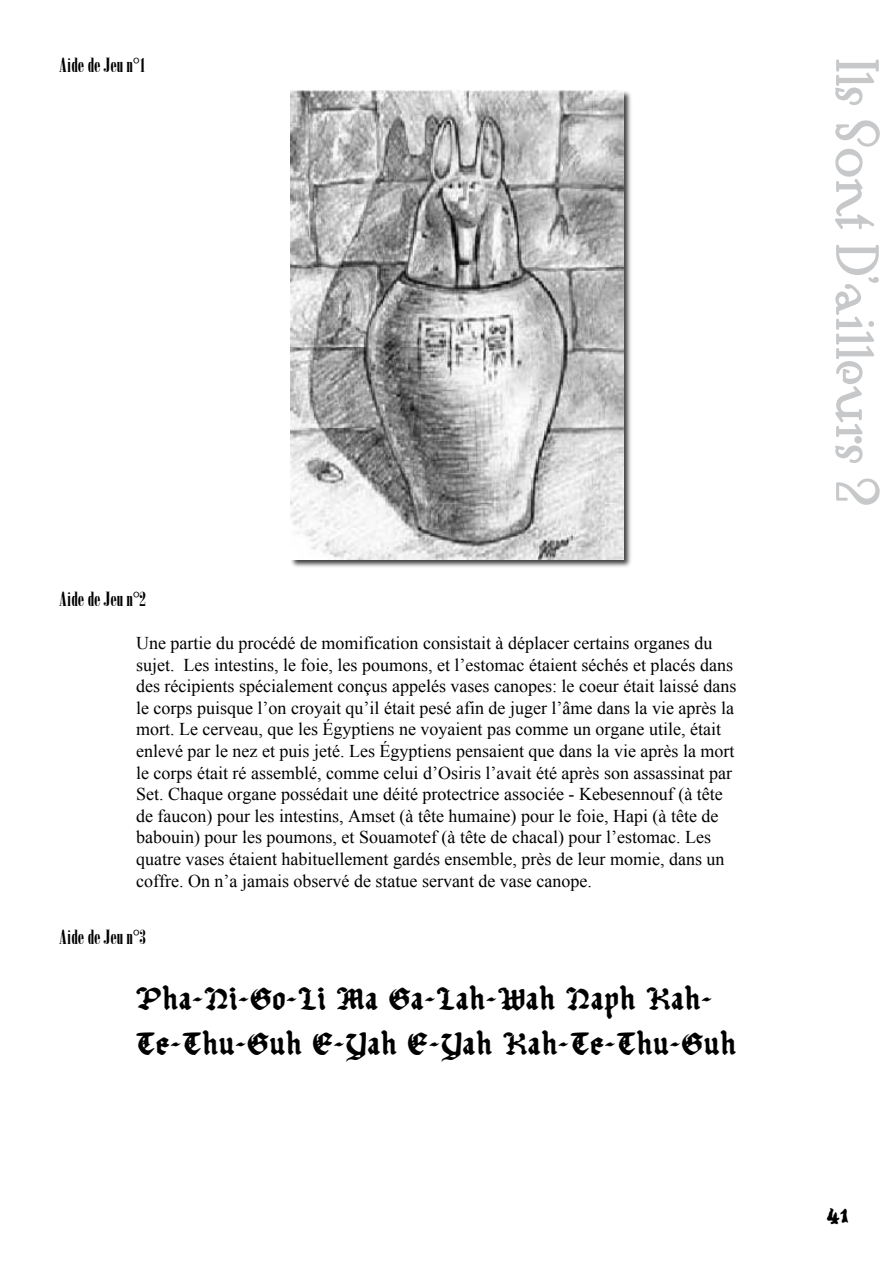
<style>
.page{position:relative;width:893px;height:1263px;background:#fff}
.page>*{position:absolute;margin:0;border:0;box-sizing:border-box;transform-origin:0 0}
.t1{font:60px "Hut Sut Ralston";color:#c6c8ca}
.t2{font:37.5px/45px "Uberholme";color:#000}
.t3{font:27px "Spirits";color:#000}
.t4{font:19.5px "Bodoni Poster Compressed";color:#000}
.t5{font:18px/21.6px "Times New Roman";color:#000}
</style>
<div class="page">
<div style="left:290px;top:89px;width:343px;height:480px;background:#000;opacity:.75"></div>
<img style="left:291px;top:90px;width:332px;height:469px">
<p class="t4" style="left:60px;top:54px;width:88px">Aide de Jeu n°1</p>
<h1 class="t1" style="left:896px;top:59px;width:449px;rotate:90deg">Ils Sont D’ailleurs 2</h1>
<p class="t4" style="left:60px;top:588px;width:88px">Aide de Jeu n°2</p>
<p class="t5" style="left:136px;top:632px;width:602px">Une partie du procédé de momification consistait à déplacer certains organes du sujet. Les intestins, le foie, les poumons, et l’estomac étaient séchés et placés dans des récipients spécialement conçus appelés vases canopes: le coeur était laissé dans le corps puisque l’on croyait qu’il était pesé afin de juger l’âme dans la vie après la mort. Le cerveau, que les Égyptiens ne voyaient pas comme un organe utile, était enlevé par le nez et puis jeté. Les Égyptiens pensaient que dans la vie après la mort le corps était ré assemblé, comme celui d’Osiris l’avait été après son assassinat par Set. Chaque organe possédait une déité protectrice associée - Kebesennouf (à tête de faucon) pour les intestins, Amset (à tête humaine) pour le foie, Hapi (à tête de babouin) pour les poumons, et Souamotef (à tête de chacal) pour l’estomac. Les quatre vases étaient habituellement gardés ensemble, près de leur momie, dans un coffre. On n’a jamais observé de statue servant de vase canope.</p>
<p class="t4" style="left:60px;top:926px;width:88px">Aide de Jeu n°3</p>
<h2 class="t2" style="left:136px;top:978px;width:603px">Pha-Ni-Go-Li Ma Ga-Lah-Wah Naph Kah-<br>Te-Thu-Guh E-Yah E-Yah Kah-Te-Thu-Guh</h2>
<h3 class="t3" style="left:826px;top:1202px;width:23px">41</h3>
</div>
